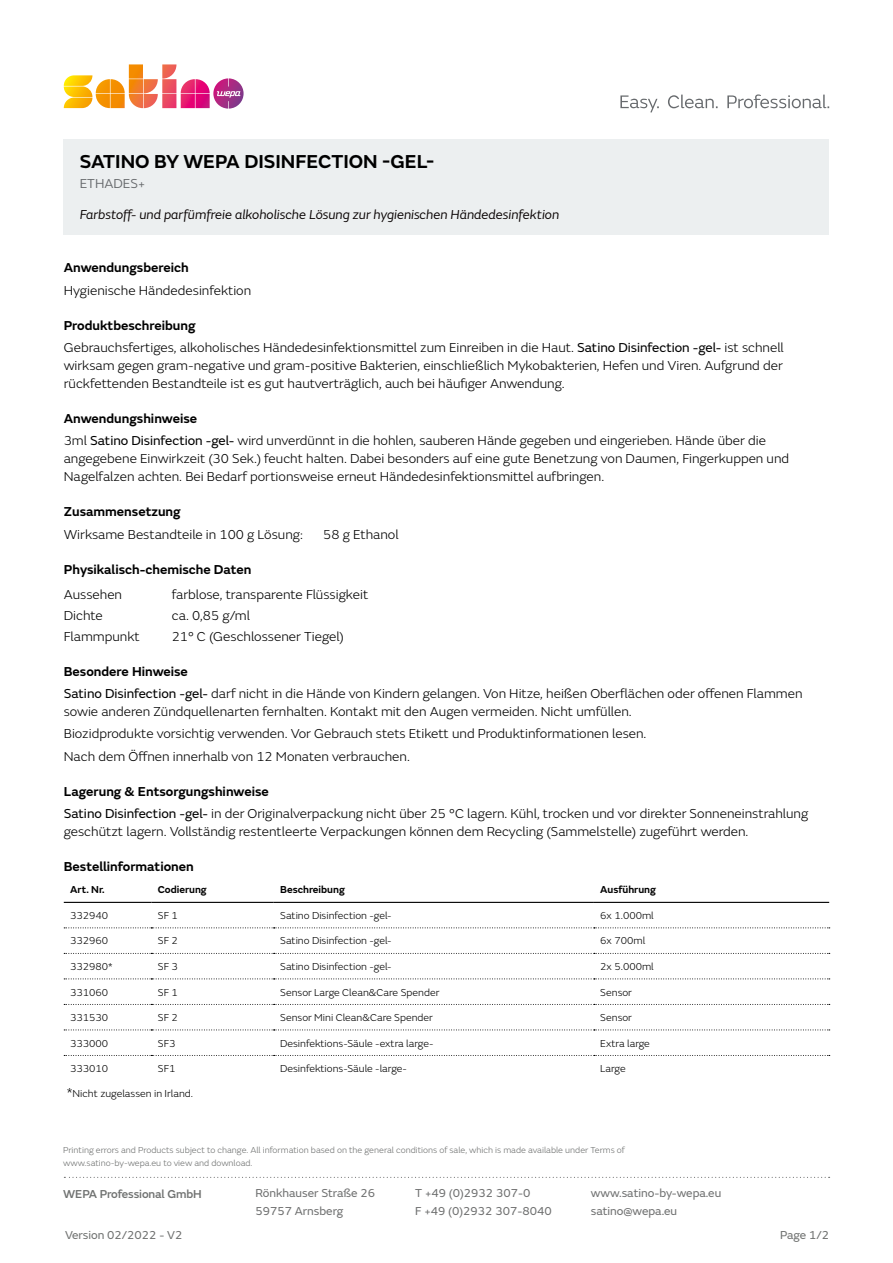
<style>
.page{position:relative;width:893px;height:1263px;background:#fff}
.page>*{position:absolute;margin:0;border:0;box-sizing:border-box;transform-origin:0 0}
.SUB{font:600 19.5px "FS Emeric";color:#000}
._5-Produktbeschreibu{font:300 13.5px/18px "FS Emeric";color:#000}
._5c_italic_überschri{font:300 13.5px/18px "FS Emeric";color:#000}
._4-Produktname{font:600 13.5px "FS Emeric";color:#000}
._4-Produktname-2{font:italic 13.5px "FS Emeric";color:#060000}
.Für_Lesezeichnen{font:13.5px "FS Emeric";color:#676a6d}
.t1{font:12px/18px "FS Emeric";color:#6f7070}
.t2{font:12px "FS Emeric";color:#6f7170}
.t3{font:500 12px "FS Emeric";letter-spacing:-.01em;color:#6f7170}
._6-Tabelle-Datenblat{font:300 10.5px "FS Emeric";color:#000}
._6-Tabelle-Datenblat-2{font:600 10.5px "FS Emeric";color:#000}
._4-Produktname-3{font:300 10.5px "FS Emeric";color:#000}
.t4{font:300 9px/12.8px "FS Emeric";color:#6f7170}
.s1{font-weight:400}
.s2{font-size:13.5px}
</style>
<div class="page">
<svg style="left:64px;top:1177px;width:766px;height:1px"></svg>
<svg style="left:620px;top:94px;width:209px;height:19px"></svg>
<svg style="left:64px;top:64px;width:180px;height:45px"></svg>
<hr style="left:64px;top:902px;width:87px;height:1px;background:#000">
<hr style="left:151px;top:902px;width:123px;height:1px;background:#000">
<hr style="left:274px;top:902px;width:320px;height:1px;background:#000">
<hr style="left:594px;top:902px;width:235px;height:1px;background:#000">
<svg style="left:64px;top:927px;width:766px;height:1px"></svg>
<svg style="left:64px;top:953px;width:766px;height:1px"></svg>
<svg style="left:64px;top:978px;width:766px;height:1px"></svg>
<svg style="left:64px;top:1004px;width:766px;height:1px"></svg>
<svg style="left:64px;top:1029px;width:766px;height:1px"></svg>
<svg style="left:64px;top:1055px;width:766px;height:1px"></svg>
<div style="left:64px;top:139px;width:765px;height:95px;background:#eceff0"></div>
<p class="SUB" style="left:80px;top:147px;width:356px">SATINO BY WEPA DISINFECTION -GEL-</p>
<p class="Für_Lesezeichnen" style="left:80px;top:174px;width:67px">ETHADES+</p>
<p class="_4-Produktname-2" style="left:80px;top:205px;width:481px">Farbstoff- und parfümfreie alkoholische Lösung zur hygienischen Händedesinfektion</p>
<p class="_4-Produktname" style="left:64px;top:257px;width:126px">Anwendungsbereich</p>
<p class="_5-Produktbeschreibu" style="left:64px;top:281px;width:189px">Hygienische Händedesinfektion</p>
<p class="_4-Produktname" style="left:64px;top:315px;width:133px">Produktbeschreibung</p>
<p class="_5-Produktbeschreibu" style="left:64px;top:338px;width:722px;text-align:justify">Gebrauchsfertiges, alkoholisches Händedesinfektionsmittel zum Einreiben in die Haut. <span class="s1">Satino Disinfection -gel-</span> ist schnell wirksam gegen gram-negative und gram-positive Bakterien, einschließlich Mykobakterien, Hefen und Viren. Aufgrund der rückfettenden Bestandteile ist es gut hautverträglich, auch bei häufiger Anwendung.</p>
<p class="_4-Produktname" style="left:64px;top:408px;width:135px">Anwendungshinweise</p>
<p class="_5-Produktbeschreibu" style="left:64px;top:431px;width:727px">3ml <span class="s1">Satino Disinfection -gel-</span> wird unverdünnt in die hohlen, sauberen Hände gegeben und eingerieben. Hände über die angegebene Einwirkzeit (30 Sek.) feucht halten. Dabei besonders auf eine gute Benetzung von Daumen, Fingerkuppen und<br>Nagelfalzen achten. Bei Bedarf portionsweise erneut Händedesinfektionsmittel aufbringen.</p>
<p class="_4-Produktname" style="left:64px;top:501px;width:118px">Zusammensetzung</p>
<p class="_5-Produktbeschreibu" style="left:64px;top:524px;width:241px">Wirksame Bestandteile in 100 g Lösung:</p>
<p class="_5-Produktbeschreibu" style="left:323px;top:524px;width:77px">58 g Ethanol</p>
<p class="_4-Produktname" style="left:64px;top:559px;width:189px">Physikalisch-chemische Daten</p>
<p class="_5-Produktbeschreibu" style="left:64px;top:585px;width:60px">Aussehen</p>
<p class="_5-Produktbeschreibu" style="left:172px;top:585px;width:198px">farblose, transparente Flüssigkeit</p>
<p class="_5-Produktbeschreibu" style="left:64px;top:606px;width:41px">Dichte</p>
<p class="_5-Produktbeschreibu" style="left:172px;top:606px;width:80px">ca. 0,85 g/ml</p>
<p class="_5-Produktbeschreibu" style="left:64px;top:627px;width:78px">Flammpunkt</p>
<p class="_5-Produktbeschreibu" style="left:172px;top:627px;width:174px">21° C (Geschlossener Tiegel)</p>
<p class="_4-Produktname" style="left:64px;top:661px;width:126px">Besondere Hinweise</p>
<p class="_5c_italic_überschri" style="left:64px;top:684px;width:740px"><span class="s1">Satino Disinfection -gel-</span> darf nicht in die Hände von Kindern gelangen. Von Hitze, heißen Oberflächen oder offenen Flammen sowie anderen Zündquellenarten fernhalten. Kontakt mit den Augen vermeiden. Nicht umfüllen.</p>
<p class="_5c_italic_überschri" style="left:64px;top:724px;width:584px">Biozidprodukte vorsichtig verwenden. Vor Gebrauch stets Etikett und Produktinformationen lesen.</p>
<p class="_5-Produktbeschreibu" style="left:64px;top:746px;width:348px">Nach dem Öffnen innerhalb von 12 Monaten verbrauchen.</p>
<p class="_4-Produktname" style="left:64px;top:781px;width:207px">Lagerung &amp; Entsorgungshinweise</p>
<p class="_5-Produktbeschreibu" style="left:64px;top:804px;width:746px"><span class="s1">Satino Disinfection -gel-</span> in der Originalverpackung nicht über 25 °C lagern. Kühl, trocken und vor direkter Sonneneinstrahlung geschützt lagern. Vollständig restentleerte Verpackungen können dem Recycling (Sammelstelle) zugeführt werden.</p>
<p class="_4-Produktname" style="left:64px;top:856px;width:132px">Bestellinformationen</p>
<p class="_6-Tabelle-Datenblat-2" style="left:70px;top:882px;width:36px">Art. Nr.</p>
<p class="_6-Tabelle-Datenblat-2" style="left:158px;top:882px;width:51px">Codierung</p>
<p class="_6-Tabelle-Datenblat-2" style="left:280px;top:882px;width:66px">Beschreibung</p>
<p class="_6-Tabelle-Datenblat-2" style="left:600px;top:882px;width:57px">Ausführung</p>
<p class="_6-Tabelle-Datenblat" style="left:70px;top:908px;width:40px">332940</p>
<p class="_6-Tabelle-Datenblat" style="left:158px;top:908px;width:22px">SF 1</p>
<p class="_6-Tabelle-Datenblat" style="left:280px;top:908px;width:113px">Satino Disinfection -gel-</p>
<p class="_6-Tabelle-Datenblat" style="left:600px;top:908px;width:55px">6x 1.000ml</p>
<p class="_6-Tabelle-Datenblat" style="left:70px;top:934px;width:40px">332960</p>
<p class="_6-Tabelle-Datenblat" style="left:158px;top:934px;width:22px">SF 2</p>
<p class="_6-Tabelle-Datenblat" style="left:280px;top:934px;width:113px">Satino Disinfection -gel-</p>
<p class="_6-Tabelle-Datenblat" style="left:600px;top:934px;width:46px">6x 700ml</p>
<p class="_6-Tabelle-Datenblat" style="left:70px;top:959px;width:44px">332980*</p>
<p class="_6-Tabelle-Datenblat" style="left:158px;top:959px;width:22px">SF 3</p>
<p class="_6-Tabelle-Datenblat" style="left:280px;top:959px;width:113px">Satino Disinfection -gel-</p>
<p class="_6-Tabelle-Datenblat" style="left:600px;top:959px;width:55px">2x 5.000ml</p>
<p class="_6-Tabelle-Datenblat" style="left:70px;top:985px;width:40px">331060</p>
<p class="_6-Tabelle-Datenblat" style="left:158px;top:985px;width:22px">SF 1</p>
<p class="_6-Tabelle-Datenblat" style="left:280px;top:985px;width:161px">Sensor Large Clean&amp;Care Spender</p>
<p class="_6-Tabelle-Datenblat" style="left:600px;top:985px;width:33px">Sensor</p>
<p class="_6-Tabelle-Datenblat" style="left:70px;top:1010px;width:40px">331530</p>
<p class="_6-Tabelle-Datenblat" style="left:158px;top:1010px;width:22px">SF 2</p>
<p class="_6-Tabelle-Datenblat" style="left:280px;top:1010px;width:154px">Sensor Mini Clean&amp;Care Spender</p>
<p class="_6-Tabelle-Datenblat" style="left:600px;top:1010px;width:33px">Sensor</p>
<p class="_6-Tabelle-Datenblat" style="left:70px;top:1036px;width:40px">333000</p>
<p class="_6-Tabelle-Datenblat" style="left:158px;top:1036px;width:19px">SF3</p>
<p class="_6-Tabelle-Datenblat" style="left:280px;top:1036px;width:155px">Desinfektions-Säule -extra large-</p>
<p class="_6-Tabelle-Datenblat" style="left:600px;top:1036px;width:51px">Extra large</p>
<p class="_6-Tabelle-Datenblat" style="left:70px;top:1061px;width:40px">333010</p>
<p class="_6-Tabelle-Datenblat" style="left:158px;top:1061px;width:19px">SF1</p>
<p class="_6-Tabelle-Datenblat" style="left:280px;top:1061px;width:128px">Desinfektions-Säule -large-</p>
<p class="_6-Tabelle-Datenblat" style="left:600px;top:1061px;width:27px">Large</p>
<p class="_4-Produktname-3" style="left:67px;top:1087px;width:128px"><span class="s2">*</span>Nicht zugelassen in Irland.</p>
<p class="t4" style="left:63px;top:1144px;width:563px">Printing errors and Products subject to change. All information based on the general conditions of sale, which is made available under Terms of www.satino-by-wepa.eu to view and download.</p>
<p class="t3" style="left:63px;top:1185px;width:140px">WEPA Professional GmbH</p>
<p class="t2" style="left:65px;top:1227px;width:119px">Version 02/2022 - V2</p>
<p class="t1" style="left:255px;top:1184px;width:121px">Rönkhauser Straße 26<br>59757 Arnsberg</p>
<p class="t1" style="left:415px;top:1184px;width:138px">T +49 (0)2932 307-0<br>F +49 (0)2932 307-8040</p>
<p class="t1" style="left:591px;top:1184px;width:132px">www.satino-by-wepa.eu satino@wepa.eu</p>
<p class="t2" style="left:780px;top:1227px;width:51px">Page 1/2</p>
</div>
